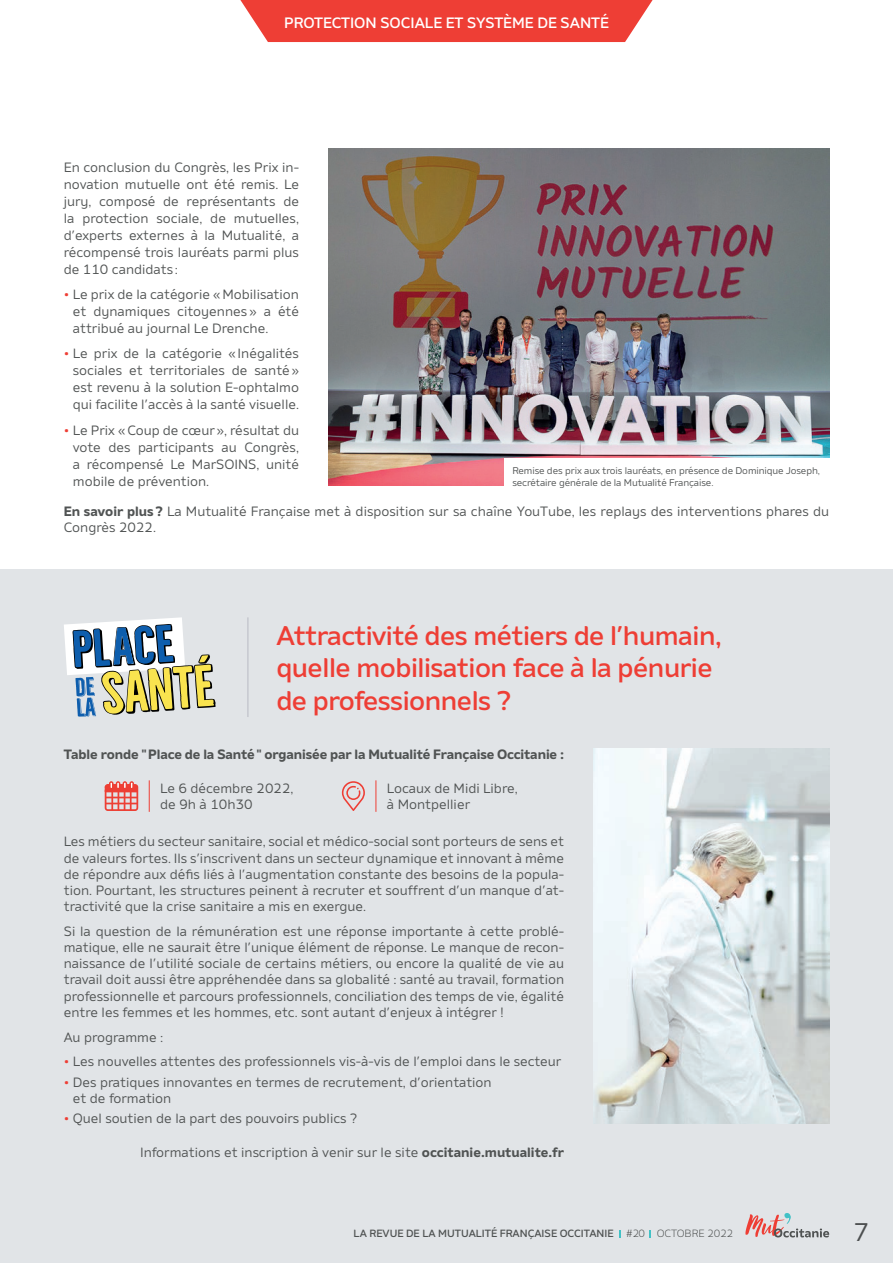
<style>
.page{position:relative;width:893px;height:1263px;background:#fff}
.page>*{position:absolute;margin:0;border:0;box-sizing:border-box;transform-origin:0 0}
.t1{font:500 27px/32.4px "Amino";letter-spacing:-.02em;color:#ee3e35}
.t2{font:25.5px "Amino";color:#4c4f50}
.t3{font:500 15px "Amino";color:#fff}
.t4{font:13.5px/17px "Amino";color:#505353;text-align:justify}
.t5{font:700 13.5px "Amino";letter-spacing:-.01em;color:#505353}
.t6{font:500 10.5px "Amino";color:#505353}
.t7{font:9.75px/11.7px "Amino";letter-spacing:-.01em;color:#505353}
.s1{color:#ee3e35}
.s2{font-weight:700}
.s3{font-weight:300}
</style>
<div class="page">
<div style="left:0;top:570px;width:893px;height:693px;background:#e1e4e7"></div>
<img style="left:594px;top:749px;width:235px;height:374px">
<svg style="left:619px;top:1230px;width:2px;height:7px"></svg>
<svg style="left:745px;top:1213px;width:84px;height:24px"></svg>
<svg style="left:240px;top:0;width:413px;height:42px;background:#ef4b42"></svg>
<svg style="left:64px;top:617px;width:152px;height:100px"></svg>
<hr style="left:247px;top:617px;width:1px;height:100px;background:#bdbfc7">
<img style="left:329px;top:149px;width:500px;height:337px">
<div style="left:504px;top:458px;width:325px;height:36px;background:#fff"></div>
<svg style="left:105px;top:781px;width:33px;height:30px"></svg>
<hr style="left:149px;top:780px;width:1px;height:32px;background:#ee3e35">
<svg style="left:342px;top:781px;width:23px;height:30px"></svg>
<hr style="left:376px;top:780px;width:1px;height:32px;background:#ee3e35">
<p class="t3" style="left:284px;top:14px;width:326px">PROTECTION SOCIALE ET SYSTÈME DE SANTÉ</p>
<p class="t4" style="left:64px;top:158px;width:237px">En conclusion du Congrès, les Prix in&shy;novation mutuelle ont été remis. Le jury, composé de représentants de la protection sociale, de mutuelles, d’experts externes à la Mutualité, a récompensé trois lauréats parmi plus de 110 candidats :</p>
<p class="t4" style="left:73px;top:286px;width:228px;text-indent:-9px"><span class="s1">•</span> Le prix de la catégorie «Mobilisation et dynamiques citoyennes» a été attribué au journal Le Drenche.</p>
<p class="t4" style="left:73px;top:345px;width:228px;text-indent:-9px"><span class="s1">•</span> Le prix de la catégorie «Inégalités sociales et territoriales de santé» est revenu à la solution E-ophtalmo qui facilite l’accès à la santé visuelle.</p>
<p class="t4" style="left:73px;top:421px;width:228px;text-indent:-9px"><span class="s1">•</span> Le Prix «Coup de cœur», résultat du vote des participants au Congrès, a récompensé Le MarSOINS, unité mobile de prévention.</p>
<p class="t7" style="left:512px;top:465px;width:309px">Remise des prix aux trois lauréats, en présence de Dominique Joseph, secrétaire générale de la Mutualité Française.</p>
<p class="t4" style="left:64px;top:503px;width:767px;line-height:16.2px"><span class="s2">En savoir plus?</span> La Mutualité Française met à disposition sur sa chaîne YouTube, les replays des interventions phares du<br>Congrès 2022.</p>
<h1 class="t1" style="left:276px;top:619px;width:447px">Attractivité des métiers de l’humain, quelle mobilisation face à la pénurie de professionnels ?</h1>
<p class="t5" style="left:64px;top:746px;width:502px">Table ronde "Place de la Santé" organisée par la Mutualité Française Occitanie :</p>
<p class="t4" style="left:160px;top:780px;width:135px;line-height:16.2px">Le 6 décembre 2022, de 9h à 10h30</p>
<p class="t4" style="left:387px;top:780px;width:132px;line-height:16.2px">Locaux de Midi Libre, à Montpellier</p>
<p class="t4" style="left:64px;top:833px;width:502px;line-height:16.2px">Les métiers du secteur sanitaire, social et médico-social sont porteurs de sens et de valeurs fortes. Ils s’inscrivent dans un secteur dynamique et innovant à même de répondre aux défis liés à l’augmentation constante des besoins de la popula&shy;tion. Pourtant, les structures peinent à recruter et souffrent d’un manque d’at&shy;tractivité que la crise sanitaire a mis en exergue.</p>
<p class="t4" style="left:64px;top:923px;width:502px;line-height:16.2px">Si la question de la rémunération est une réponse importante à cette problé&shy;matique, elle ne saurait être l’unique élément de réponse. Le manque de recon&shy;naissance de l’utilité sociale de certains métiers, ou encore la qualité de vie au travail doit aussi être appréhendée dans sa globalité : santé au travail, formation professionnelle et parcours professionnels, conciliation des temps de vie, égalité entre les femmes et les hommes, etc. sont autant d’enjeux à intégrer !</p>
<p class="t4" style="left:64px;top:1028px;width:101px">Au programme :</p>
<p class="t4" style="left:64px;top:1053px;width:499px"><span class="s1">•</span> Les nouvelles attentes des professionnels vis-à-vis de l’emploi dans le secteur</p>
<p class="t4" style="left:73px;top:1074px;width:420px;line-height:16.2px;text-indent:-9px"><span class="s1">•</span> Des pratiques innovantes en termes de recrutement, d’orientation et de formation</p>
<p class="t4" style="left:64px;top:1110px;width:295px"><span class="s1">•</span> Quel soutien de la part des pouvoirs publics ?</p>
<p class="t4" style="left:140px;top:1143px;width:426px">Informations et inscription à venir sur le site <span class="s2">occitanie.mutualite.fr</span></p>
<p class="t6" style="left:354px;top:1227px;width:381px">LA REVUE DE LA MUTUALITÉ FRANÇAISE OCCITANIE <span class="s3">#20 OCTOBRE 2022</span></p>
<h2 class="t2" style="left:853px;top:1216px;width:18px">7</h2>
</div>
